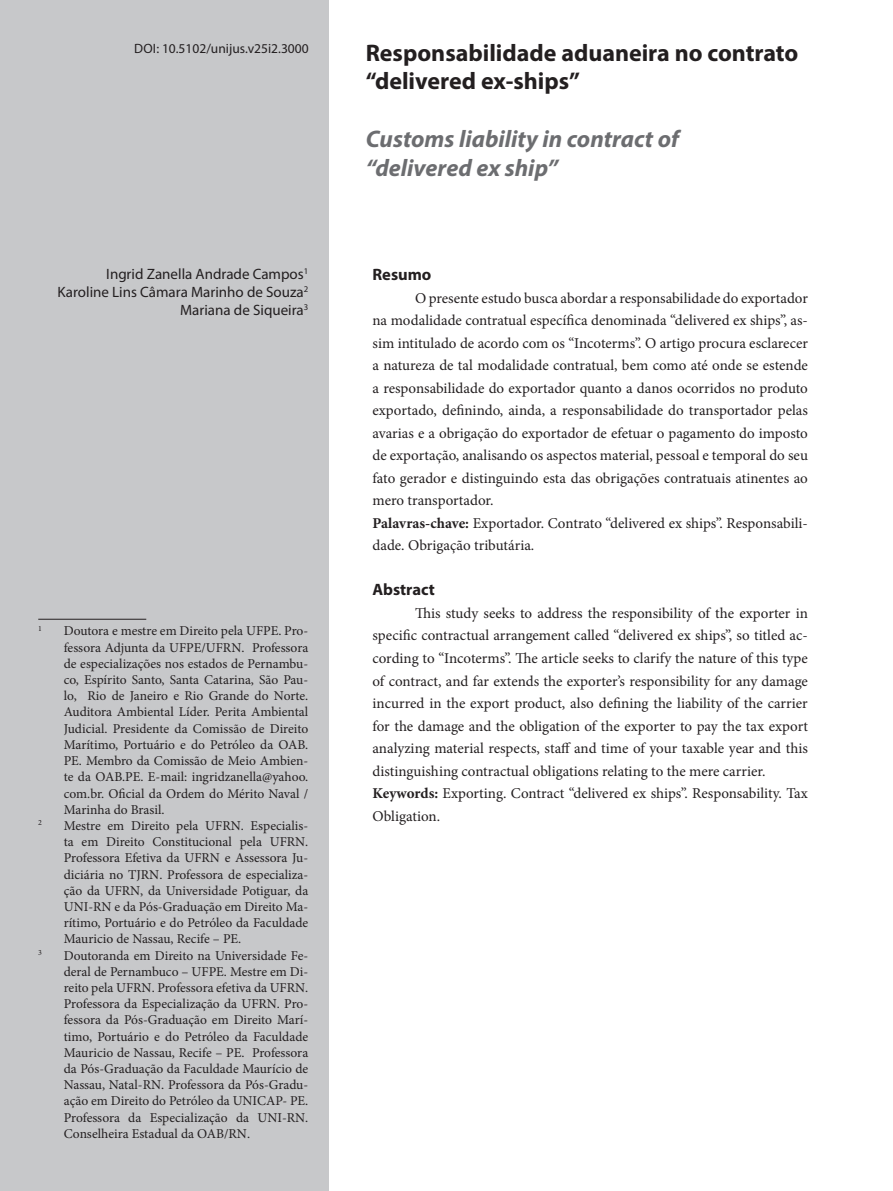
<style>
.page{position:relative;width:893px;height:1191px;background:#fff}
.page>*{position:absolute;margin:0;border:0;box-sizing:border-box;transform-origin:0 0}
.t1{font:700 24px/28.8px "Myriad Pro";color:#231f20}
.t2{font:italic 700 24px/28.8px "Myriad Pro";color:#6c6d70}
.t3{font:700 16.5px "Myriad Pro";color:#231f20}
.t4{font:15px/22.5px "Minion Pro";color:#231f20}
.t5{font:15px/18px "Myriad Pro";color:#231f20;text-align:right}
.t6{font:13.5px/16.2px "Minion Pro";color:#231f20;text-align:justify}
.t7{font:13.5px "Myriad Pro";color:#231f20}
.t8{font:7.8px "Minion Pro";color:#231f20}
.s1{font-weight:700}
</style>
<div class="page">
<div style="left:0;top:0;width:329px;height:1191px;background:#c7c8ca"></div>
<hr style="left:38px;top:619px;width:108px;height:1px;background:#231f20">
<p class="t7" style="left:134px;top:40px;width:176px">DOI: 10.5102/unijus.v25i2.3000</p>
<p class="t5" style="left:58px;top:265px;width:252px">Ingrid Zanella Andrade Campos<sup>1<br></sup>Karoline Lins Câmara Marinho de Souza<sup>2<br></sup>Mariana de Siqueira<sup>3</sup></p>
<p class="t8" style="left:38px;top:623px;width:5px">1</p>
<p class="t6" style="left:64px;top:623px;width:246px">Doutora e mestre em Direito pela UFPE. Pro&shy;fessora Adjunta da UFPE/UFRN. Professora de especializações nos estados de Pernambu&shy;co, Espírito Santo, Santa Catarina, São Pau&shy;lo, Rio de Janeiro e Rio Grande do Norte.<br>Auditora Ambiental Líder. Perita Ambiental Judicial. Presidente da Comissão de Direito Marítimo, Portuário e do Petróleo da OAB.<br>PE. Membro da Comissão de Meio Ambien&shy;te da OAB.PE. E-mail: ingridzanella@yahoo. com.br. Oficial da Ordem do Mérito Naval / Marinha do Brasil.</p>
<p class="t8" style="left:38px;top:817px;width:5px">2</p>
<p class="t6" style="left:64px;top:817px;width:246px">Mestre em Direito pela UFRN. Especialis&shy;ta em Direito Constitucional pela UFRN.<br>Professora Efetiva da UFRN e Assessora Ju&shy;diciária no TJRN. Professora de especializa&shy;ção da UFRN, da Universidade Potiguar, da UNI-RN e da Pós-Graduação em Direito Ma&shy;rítimo, Portuário e do Petróleo da Faculdade Mauricio de Nassau, Recife – PE.</p>
<p class="t8" style="left:38px;top:947px;width:5px">3</p>
<p class="t6" style="left:64px;top:947px;width:246px">Doutoranda em Direito na Universidade Fe&shy;deral de Pernambuco – UFPE. Mestre em Di&shy;reito pela UFRN. Professora efetiva da UFRN.<br>Professora da Especialização da UFRN. Pro&shy;fessora da Pós-Graduação em Direito Marí&shy;timo, Portuário e do Petróleo da Faculdade Mauricio de Nassau, Recife – PE. Professora da Pós-Graduação da Faculdade Maurício de Nassau, Natal-RN. Professora da Pós-Gradu&shy;ação em Direito do Petróleo da UNICAP- PE.<br>Professora da Especialização da UNI-RN.<br>Conselheira Estadual da OAB/RN.</p>
<h1 class="t1" style="left:366px;top:37px;width:434px">Responsabilidade aduaneira no contrato “delivered ex-ships”</h1>
<h1 class="t2" style="left:366px;top:124px;width:315px">Customs liability in contract of “delivered ex ship”</h1>
<p class="t3" style="left:372px;top:264px;width:60px">Resumo</p>
<p class="t4" style="left:372px;top:287px;width:437px;text-indent:43px">O presente estudo busca abordar a responsabilidade do exportador na modalidade contratual específica denominada “delivered ex ships”, as&shy;sim intitulado de acordo com os “Incoterms”. O artigo procura esclarecer a natureza de tal modalidade contratual, bem como até onde se estende a responsabilidade do exportador quanto a danos ocorridos no produto exportado, definindo, ainda, a responsabilidade do transportador pelas avarias e a obrigação do exportador de efetuar o pagamento do imposto de exportação, analisando os aspectos material, pessoal e temporal do seu fato gerador e distinguindo esta das obrigações contratuais atinentes ao mero transportador.<br><span class="s1">Palavras-chave:</span> Exportador. Contrato “delivered ex ships”. Responsabili&shy;dade. Obrigação tributária.</p>
<p class="t3" style="left:372px;top:579px;width:64px">Abstract</p>
<p class="t4" style="left:372px;top:602px;width:437px;text-indent:43px">This study seeks to address the responsibility of the exporter in specific contractual arrangement called “delivered ex ships”, so titled ac&shy;cording to “Incoterms”. The article seeks to clarify the nature of this type of contract, and far extends the exporter’s responsibility for any damage incurred in the export product, also defining the liability of the carrier for the damage and the obligation of the exporter to pay the tax export analyzing material respects, staff and time of your taxable year and this distinguishing contractual obligations relating to the mere carrier.<br><span class="s1">Keywords:</span> Exporting. Contract “delivered ex ships”. Responsability. Tax Obligation.</p>
</div>
